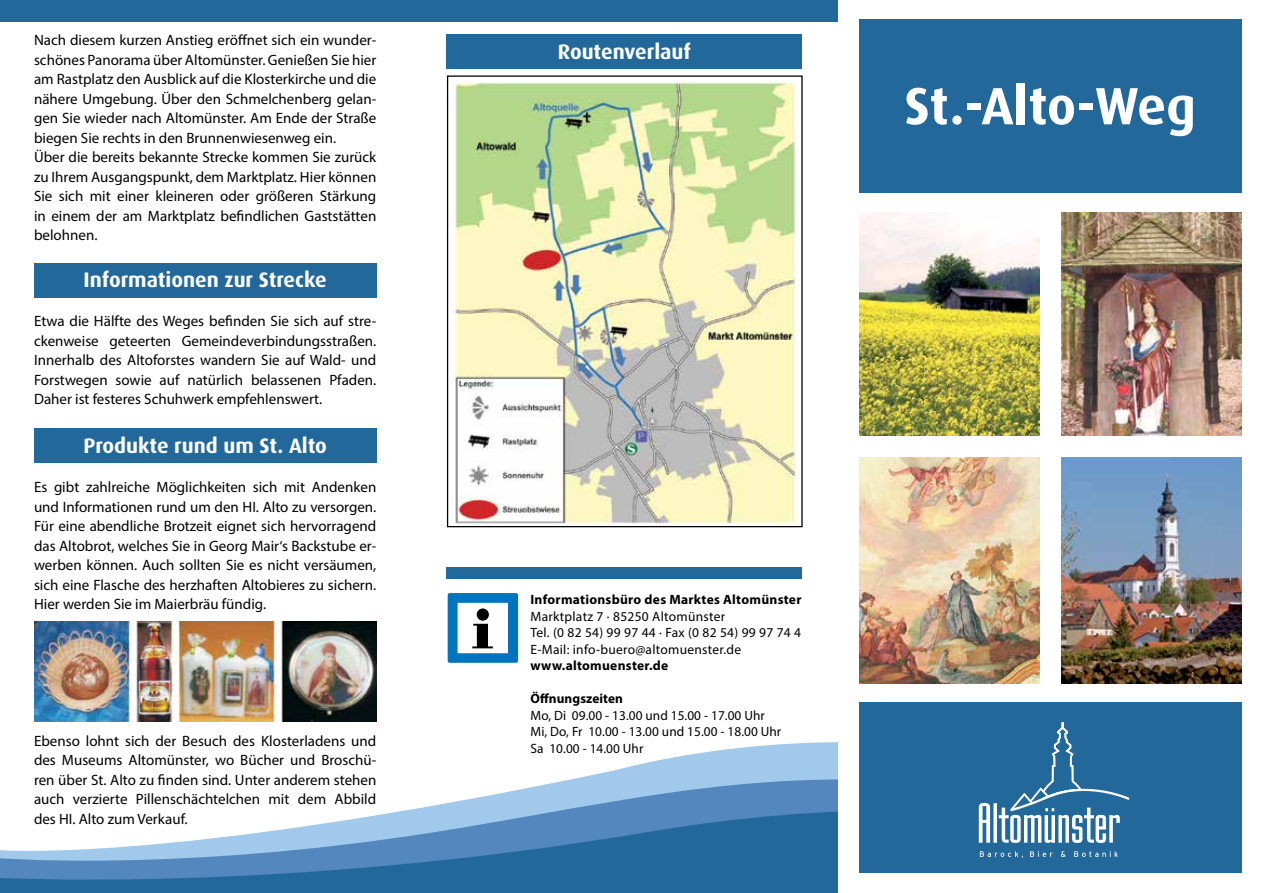
<style>
.page{position:relative;width:1263px;height:893px;background:#fff}
.page>*{position:absolute;margin:0;border:0;box-sizing:border-box;transform-origin:0 0}
.t1{font:700 52.5px "Dax";letter-spacing:-.005em;color:#fff}
.t2{font:700 21px "Dax";color:#fff}
.t3{font:15px/19.5px "Myriad Pro";color:#000;text-align:justify}
.t4{font:13.5px/16.5px "Myriad Pro";letter-spacing:.02em;color:#000}
.t5{font:700 13.5px "Myriad Pro";letter-spacing:.02em;color:#000}
</style>
<div class="page">
<div style="left:859px;top:19px;width:383px;height:174px;background:#22689b"></div>
<div style="left:859px;top:702px;width:383px;height:171px;background:#22689b"></div>
<svg style="left:979px;top:803px;width:11px;height:40px"></svg>
<svg style="left:993px;top:803px;width:4px;height:40px"></svg>
<svg style="left:980px;top:851px;width:43px;height:7px"></svg>
<svg style="left:1030px;top:851px;width:22px;height:6px"></svg>
<svg style="left:1061px;top:851px;width:4px;height:6px"></svg>
<svg style="left:1074px;top:851px;width:44px;height:6px"></svg>
<svg style="left:999px;top:722px;width:130px;height:121px"></svg>
<img style="left:1062px;top:213px;width:180px;height:223px">
<img style="left:860px;top:213px;width:180px;height:223px">
<img style="left:1061px;top:458px;width:181px;height:225px">
<img style="left:859px;top:458px;width:181px;height:225px">
<svg style="left:620px;top:742px;width:218px;height:27px;fill:#a0c9ec"></svg>
<svg style="left:0;top:769px;width:838px;height:124px"></svg>
<div style="left:0;top:0;width:838px;height:21px;background:#22689b"></div>
<svg style="left:447px;top:593px;width:72px;height:70px"></svg>
<div style="left:447px;top:34px;width:355px;height:35px;background:#22689b"></div>
<div style="left:34px;top:263px;width:342px;height:34px;background:#22689b"></div>
<div style="left:34px;top:428px;width:342px;height:35px;background:#22689b"></div>
<div style="left:447px;top:568px;width:355px;height:11px;background:#22689b"></div>
<img style="left:450px;top:81px;width:346px;height:444px">
<img style="left:34px;top:622px;width:342px;height:100px">
<p class="t3" style="left:34px;top:30px;width:344px;text-align:left">Nach diesem kurzen Anstieg eröffnet sich ein wunder&shy;schönes Panorama über Altomünster. Genießen Sie hier am Rastplatz den Ausblick auf die Klosterkirche und die nähere Umgebung. Über den Schmelchenberg gelan&shy;gen Sie wieder nach Altomünster. Am Ende der Straße biegen Sie rechts in den Brunnenwiesenweg ein.<br>Über die bereits bekannte Strecke kommen Sie zurück zu Ihrem Ausgangspunkt, dem Marktplatz. Hier können Sie sich mit einer kleineren oder größeren Stärkung in einem der am Marktplatz befindlichen Gaststätten belohnen.</p>
<h2 class="t2" style="left:84px;top:268px;width:245px">Informationen zur Strecke</h2>
<p class="t3" style="left:34px;top:311px;width:344px">Etwa die Hälfte des Weges befinden Sie sich auf stre&shy;ckenweise geteerten Gemeindeverbindungsstraßen.<br>Innerhalb des Altoforstes wandern Sie auf Wald- und Forstwegen sowie auf natürlich belassenen Pfaden.<br>Daher ist festeres Schuhwerk empfehlenswert.</p>
<h2 class="t2" style="left:83px;top:434px;width:245px">Produkte rund um St. Alto</h2>
<p class="t3" style="left:34px;top:477px;width:344px">Es gibt zahlreiche Möglichkeiten sich mit Andenken und Informationen rund um den HI. Alto zu versorgen.<br>Für eine abendliche Brotzeit eignet sich hervorragend das Altobrot, welches Sie in Georg Mair‘s Backstube er&shy;werben können. Auch sollten Sie es nicht versäumen, sich eine Flasche des herzhaften Altobieres zu sichern.<br>Hier werden Sie im Maierbräu fündig.</p>
<p class="t3" style="left:34px;top:731px;width:344px">Ebenso lohnt sich der Besuch des Klosterladens und des Museums Altomünster, wo Bücher und Broschü&shy;ren über St. Alto zu finden sind. Unter anderem stehen auch verzierte Pillenschächtelchen mit dem Abbild des HI. Alto zum Verkauf.</p>
<h2 class="t2" style="left:558px;top:39px;width:135px">Routenverlauf</h2>
<h1 class="t1" style="left:904px;top:76px;width:293px">St.-Alto-Weg</h1>
<p class="t5" style="left:530px;top:591px;width:272px">Informationsbüro des Marktes Altomünster</p>
<p class="t4" style="left:530px;top:607px;width:272px">Marktplatz 7 · 85250 Altomünster<br>Tel. (0 82 54) 99 97 44 · Fax (0 82 54) 99 97 74 4<br>E-Mail: info-buero@altomuenster.de</p>
<p class="t5" style="left:530px;top:657px;width:139px">www.altomuenster.de</p>
<p class="t5" style="left:530px;top:690px;width:94px">Öffnungszeiten</p>
<p class="t4" style="left:530px;top:706px;width:252px">Mo, Di 09.00 - 13.00 und 15.00 - 17.00 Uhr<br>Mi, Do, Fr 10.00 - 13.00 und 15.00 - 18.00 Uhr<br>Sa 10.00 - 14.00 Uhr</p>
</div>
